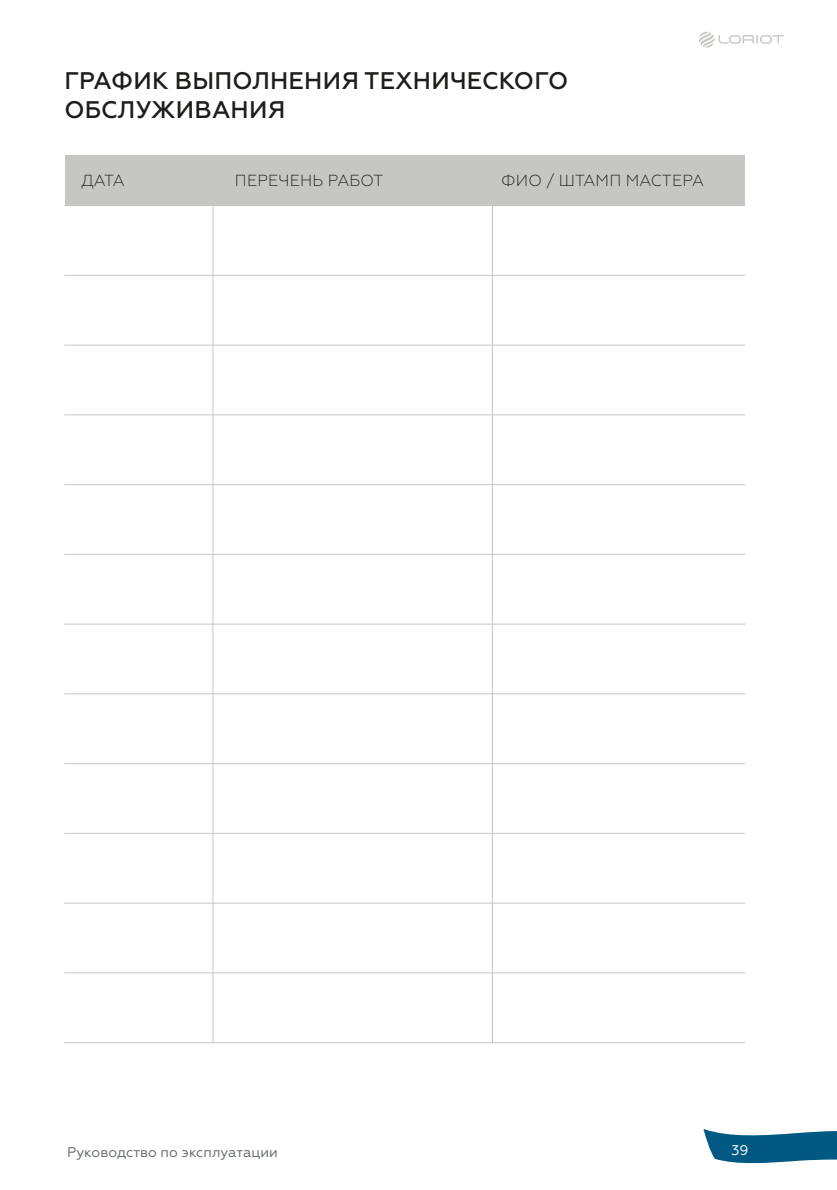
<style>
.page{position:relative;width:837px;height:1190px;background:#fff}
.page>*{position:absolute;margin:0;border:0;box-sizing:border-box;transform-origin:0 0}
.t1{font:500 24px/28.8px "Geometria";letter-spacing:.01em;color:#1d1d1b}
.t2{font:300 16px "Geometria";letter-spacing:.01em;color:#1d1d1b}
.t3{font:14px "Geometria";color:#686c6f}
.t4{font:14px "Geometria";color:#fff}
</style>
<div class="page">
<svg style="left:699px;top:32px;width:84px;height:16px"></svg>
<div style="left:65px;top:156px;width:678px;height:50px;background:#c6c6c5"></div>
<hr style="left:212px;top:206px;width:1px;height:837px;background:#c6c6c5">
<hr style="left:64px;top:205px;width:680px;height:1px;background:#c6c6c5">
<hr style="left:64px;top:275px;width:680px;height:1px;background:#c6c6c5">
<hr style="left:64px;top:554px;width:680px;height:1px;background:#c6c6c5">
<hr style="left:64px;top:833px;width:680px;height:1px;background:#c6c6c5">
<hr style="left:64px;top:345px;width:680px;height:1px;background:#c6c6c5">
<hr style="left:64px;top:624px;width:680px;height:1px;background:#c6c6c5">
<hr style="left:64px;top:902px;width:680px;height:1px;background:#c6c6c5">
<hr style="left:64px;top:414px;width:680px;height:1px;background:#c6c6c5">
<hr style="left:64px;top:693px;width:680px;height:1px;background:#c6c6c5">
<hr style="left:64px;top:972px;width:680px;height:1px;background:#c6c6c5">
<hr style="left:64px;top:1042px;width:680px;height:1px;background:#c6c6c5">
<hr style="left:64px;top:484px;width:680px;height:1px;background:#c6c6c5">
<hr style="left:64px;top:763px;width:680px;height:1px;background:#c6c6c5">
<hr style="left:492px;top:206px;width:1px;height:837px;background:#c6c6c5">
<svg style="left:703px;top:1129px;width:133px;height:35px"></svg>
<p class="t1" style="left:64px;top:67px;width:505px">ГРАФИК ВЫПОЛНЕНИЯ ТЕХНИЧЕСКОГО<br>ОБСЛУЖИВАНИЯ</p>
<p class="t2" style="left:81px;top:172px;width:45px">ДАТА</p>
<p class="t2" style="left:235px;top:172px;width:150px">ПЕРЕЧЕНЬ РАБОТ</p>
<p class="t2" style="left:501px;top:172px;width:204px">ФИО / ШТАМП МАСТЕРА</p>
<p class="t3" style="left:67px;top:1143px;width:212px">Руководство по эксплуатации</p>
<p class="t4" style="left:731px;top:1142px;width:18px">39</p>
</div>
